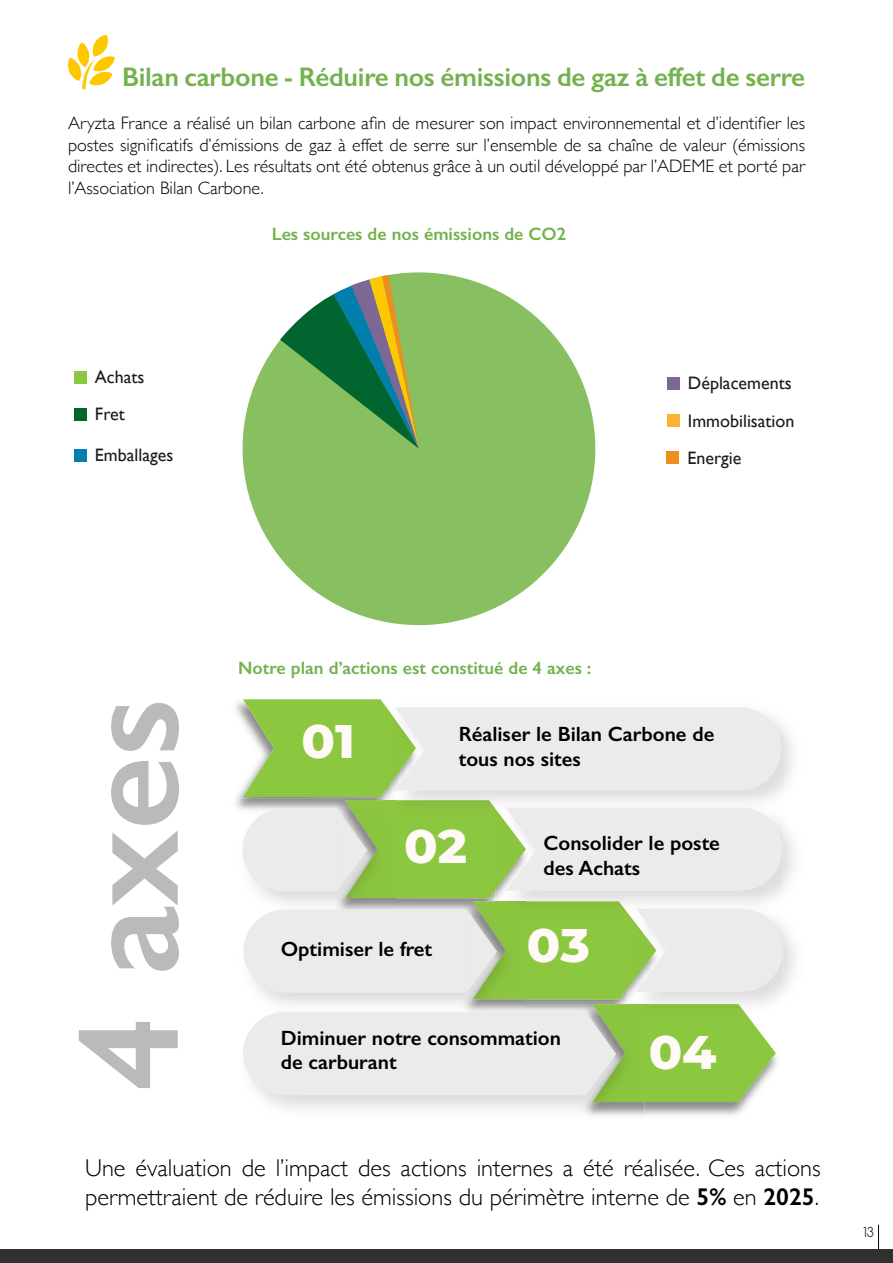
<style>
.page{position:relative;width:893px;height:1263px;background:#fff}
.page>*{position:absolute;margin:0;border:0;box-sizing:border-box;transform-origin:0 0}
.t1{font:600 143.25px "Gill Sans";color:#bababa}
.t2{font:800 47.1px "Montserrat";color:#fffaf7;scale:1.04 1}
.t3{font:600 27px "Gill Sans";letter-spacing:-.01em;color:#73b24e}
.t4{font:300 24.3px/29.1px "Gill Sans";color:#000}
.t5{font:600 20.7px/24.9px "Gill Sans";color:#000}
.t6{font:300 18px/21.6px "Gill Sans";color:#000;text-align:justify}
.t7{font:600 18px "Gill Sans";color:#73b24e}
.t8{font:18px/37.3px "Gill Sans";color:#1c1c1c}
.t9{font:300 13.05px "Comfortaa";color:#1c1c1c}
.s1{font-weight:600}
</style>
<div class="page">
<div style="left:0;top:1249px;width:893px;height:14px;background:#303030"></div>
<svg style="left:68px;top:35px;width:47px;height:54px"></svg>
<svg style="left:243px;top:699px;width:533px;height:403px;background:#92c84d"></svg>
<img style="left:385px;top:699px;width:399px;height:98px">
<img style="left:385px;top:705px;width:111px;height:113px">
<div style="left:395px;top:707px;width:386px;height:83px;background:#ebebeb"></div>
<img style="left:626px;top:825px;width:158px;height:72px">
<img style="left:496px;top:891px;width:130px;height:28px">
<img style="left:496px;top:797px;width:281px;height:10px">
<svg style="left:496px;top:807px;width:286px;height:84px;background:#e6e9e2"></svg>
<img style="left:236px;top:798px;width:159px;height:101px">
<img style="left:345px;top:800px;width:50px;height:98px">
<svg style="left:385px;top:798px;width:10px;height:2px"></svg>
<img style="left:385px;top:800px;width:10px;height:18px">
<svg style="left:242px;top:808px;width:125px;height:83px;background:#e4e6e1"></svg>
<img style="left:236px;top:899px;width:289px;height:103px">
<img style="left:473px;top:901px;width:52px;height:98px">
<img style="left:496px;top:899px;width:29px;height:20px">
<img style="left:236px;top:899px;width:159px;height:21px">
<svg style="left:243px;top:909px;width:254px;height:84px;background:#e7e8e5"></svg>
<img style="left:750px;top:928px;width:34px;height:91px">
<img style="left:626px;top:992px;width:124px;height:27px">
<img style="left:626px;top:897px;width:151px;height:12px">
<svg style="left:626px;top:909px;width:157px;height:83px;background:#e2e7db"></svg>
<img style="left:236px;top:1002px;width:409px;height:114px">
<img style="left:593px;top:1004px;width:52px;height:98px">
<svg style="left:626px;top:1002px;width:19px;height:2px"></svg>
<img style="left:626px;top:1004px;width:19px;height:15px">
<div style="left:243px;top:1012px;width:373px;height:83px;background:#ebebeb"></div>
<svg style="left:242px;top:272px;width:354px;height:354px;fill:#87bf61"></svg>
<svg style="left:280px;top:275px;width:139px;height:174px;background:#6ea367"></svg>
<div style="left:74px;top:371px;width:12px;height:13px;background:#8cc740"></div>
<div style="left:74px;top:449px;width:12px;height:12px;background:#007eac"></div>
<div style="left:74px;top:408px;width:12px;height:13px;background:#00652f"></div>
<div style="left:667px;top:377px;width:12px;height:12px;background:#7c6795"></div>
<div style="left:667px;top:414px;width:12px;height:13px;background:#fab434"></div>
<div style="left:666px;top:451px;width:13px;height:13px;background:#ee8e1e"></div>
<svg style="left:878px;top:1225px;width:1px;height:24px"></svg>
<h3 class="t3" style="left:122px;top:60px;width:685px">Bilan carbone - Réduire nos émissions de gaz à effet de serre</h3>
<p class="t6" style="left:68px;top:112px;width:739px">Aryzta France a réalisé un bilan carbone afin de mesurer son impact environnemental et d’identifier les postes significatifs d’émissions de gaz à effet de serre sur l’ensemble de sa chaîne de valeur (émissions directes et indirectes). Les résultats ont été obtenus grâce à un outil développé par l’ADEME et porté par l’Association Bilan Carbone.</p>
<p class="t8" style="left:95px;top:358px;width:51px">Achats</p>
<p class="t8" style="left:95px;top:395px;width:31px">Fret</p>
<p class="t8" style="left:95px;top:436px;width:80px">Emballages</p>
<p class="t7" style="left:272px;top:223px;width:296px">Les sources de nos émissions de CO2</p>
<p class="t8" style="left:687px;top:364px;width:108px">Déplacements<br>Immobilisation<br>Energie</p>
<h1 class="t1" style="left:43px;top:1090px;width:394px;rotate:-90deg">4 axes</h1>
<p class="t7" style="left:238px;top:656px;width:355px">Notre plan d’actions est constitué de 4 axes :</p>
<h2 class="t2" style="left:301px;top:707px;width:53px">01</h2>
<p class="t5" style="left:459px;top:722px;width:257px">Réaliser le Bilan Carbone de tous nos sites</p>
<h2 class="t2" style="left:404px;top:811px;width:62px">02</h2>
<p class="t5" style="left:543px;top:830px;width:178px">Consolider le poste des Achats</p>
<p class="t5" style="left:281px;top:937px;width:153px">Optimiser le fret</p>
<h2 class="t2" style="left:527px;top:911px;width:62px">03</h2>
<p class="t5" style="left:281px;top:1025px;width:282px">Diminuer notre consommation de carburant</p>
<h2 class="t2" style="left:649px;top:1018px;width:67px">04</h2>
<h3 class="t4" style="left:85px;top:1152px;width:737px">Une évaluation de l’impact des actions internes a été réalisée. Ces actions permettraient de réduire les émissions du périmètre interne de <span class="s1">5%</span> en <span class="s1">2025</span>.</h3>
<p class="t9" style="left:863px;top:1224px;width:12px">13</p>
</div>
